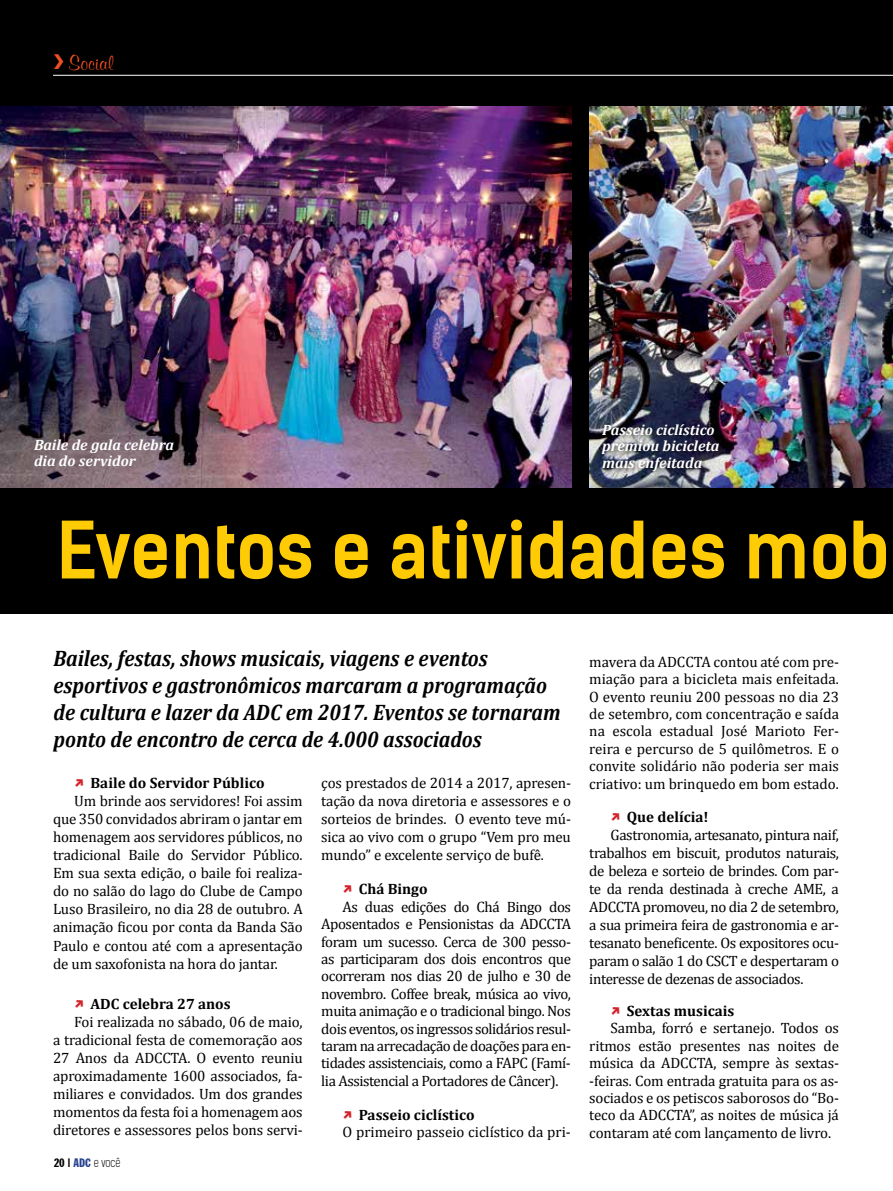
<style>
.page{position:relative;width:893px;height:1191px;background:#fff}
.page>*{position:absolute;margin:0;border:0;box-sizing:border-box;transform-origin:0 0}
.t1{font:700 75px "Kelson Sans";color:#ffcb05;scale:.95 1}
.t2{font:italic 700 22.5px/27px "Cambria";color:#000;scale:.9 1}
.t3{font:700 21px "Murray Hill BT";color:#f04e23}
.t4{font:15px/17.4px "Cambria";letter-spacing:-.01em;color:#000;text-align:justify}
.t5{font:15px "Cambria";letter-spacing:-.03em;color:#000}
.t6{font:italic 700 15px/16.5px "Cambria";color:#fff}
.t7{font:700 15px "Cambria";color:#000}
.t8{font:300 12px "Kelson Sans";color:#000;scale:.9 1}
.s1{font-family:"valeicones 5";font-weight:400;color:#d2232a}
.s2{font-family:"Franklin Gothic";font-weight:400;font-stretch:extra-condensed}
.s3{font-family:"Franklin Gothic";font-weight:400;font-stretch:extra-condensed;color:#25408f}
.s4{font-family:"valeicones 5";color:#d2232a}
.s5{font-weight:700}
</style>
<div class="page">
<div style="left:0;top:0;width:893px;height:614px;background:#000"></div>
<img style="left:589px;top:106px;width:304px;height:381px">
<img style="left:0;top:106px;width:571px;height:381px">
<hr style="left:53px;top:75px;width:840px;height:1px;background:#fff">
<div style="left:599px;top:421px;width:126px;height:56px;background:#000;opacity:.8"></div>
<h3 class="t3" style="left:69px;top:50px;width:46px">Social</h3>
<p class="t6" style="left:34px;top:436px;width:141px">Baile de gala celebra dia do servidor</p>
<p class="t6" style="left:602px;top:421px;width:119px">Passeio ciclístico premiou bicicleta mais enfeitada</p>
<h1 class="t1" style="left:57px;top:504px;width:878px">Eventos e atividades mob</h1>
<h2 class="t2" style="left:54px;top:644px;width:565px">Bailes, festas, shows musicais, viagens e eventos esportivos e gastronômicos marcaram a programação de cultura e lazer da ADC em 2017. Eventos se tornaram ponto de encontro de cerca de 4.000 associados</h2>
<p class="t7" style="left:74px;top:772px;width:192px"><span class="s1">m</span> Baile do Servidor Público</p>
<p class="t4" style="left:74px;top:792px;width:230px">Um brinde aos servidores! Foi assim</p>
<p class="t4" style="left:53px;top:810px;width:251px">que 350 convidados abriram o jantar em</p>
<p class="t4" style="left:53px;top:828px;width:251px">homenagem aos servidores públicos, no</p>
<p class="t4" style="left:53px;top:846px;width:251px">tradicional Baile do Servidor Público.</p>
<p class="t4" style="left:53px;top:864px;width:251px">Em sua sexta edição, o baile foi realiza-</p>
<p class="t4" style="left:53px;top:882px;width:251px">do no salão do lago do Clube de Campo</p>
<p class="t4" style="left:53px;top:900px;width:251px">Luso Brasileiro, no dia 28 de outubro. A</p>
<p class="t4" style="left:53px;top:918px;width:251px">animação ficou por conta da Banda São</p>
<p class="t4" style="left:53px;top:936px;width:251px">Paulo e contou até com a apresentação</p>
<p class="t4" style="left:53px;top:954px;width:226px">de um saxofonista na hora do jantar.</p>
<p class="t7" style="left:74px;top:993px;width:158px"><span class="s1">m</span> ADC celebra 27 anos</p>
<p class="t4" style="left:74px;top:1013px;width:230px">Foi realizada no sábado, 06 de maio,</p>
<p class="t4" style="left:53px;top:1031px;width:251px">a tradicional festa de comemoração aos</p>
<p class="t4" style="left:53px;top:1049px;width:251px">27 Anos da ADCCTA. O evento reuniu</p>
<p class="t4" style="left:53px;top:1067px;width:251px">aproximadamente 1600 associados, fa-</p>
<p class="t4" style="left:53px;top:1085px;width:251px">miliares e convidados. Um dos grandes</p>
<p class="t4" style="left:53px;top:1103px;width:251px">momentos da festa foi a homenagem aos</p>
<p class="t4" style="left:53px;top:1121px;width:251px">diretores e assessores pelos bons servi-</p>
<p class="t8" style="left:54px;top:1155px;width:75px"><span class="s2">20 |</span> <span class="s3">ADC</span> e você</p>
<p class="t4" style="left:321px;top:774px;width:251px;line-height:18px">ços prestados de 2014 a 2017, apresen&shy;tação da nova diretoria e assessores e o sorteios de brindes. O evento teve mú&shy;sica ao vivo com o grupo “Vem pro meu mundo” e excelente serviço de bufê.</p>
<p class="t7" style="left:343px;top:878px;width:86px"><span class="s1">m</span> Chá Bingo</p>
<p class="t5" style="left:343px;top:897px;width:230px">As duas edições do Chá Bingo dos</p>
<p class="t5" style="left:321px;top:915px;width:251px">Aposentados e Pensionistas da ADCCTA</p>
<p class="t5" style="left:321px;top:932px;width:251px">foram um sucesso. Cerca de 300 pesso-</p>
<p class="t5" style="left:321px;top:950px;width:251px">as participaram dos dois encontros que</p>
<p class="t5" style="left:321px;top:967px;width:251px">ocorreram nos dias 20 de julho e 30 de</p>
<p class="t5" style="left:321px;top:984px;width:251px">novembro. Coffee break, música ao vivo,</p>
<p class="t5" style="left:321px;top:1002px;width:251px">muita animação e o tradicional bingo. Nos</p>
<p class="t5" style="left:321px;top:1019px;width:251px">dois eventos, os ingressos solidários resul-</p>
<p class="t5" style="left:321px;top:1037px;width:251px">taram na arrecadação de doações para en-</p>
<p class="t5" style="left:321px;top:1054px;width:251px">tidades assistenciais, como a FAPC (Famí-</p>
<p class="t5" style="left:321px;top:1071px;width:239px">lia Assistencial a Portadores de Câncer).</p>
<p class="t4" style="left:343px;top:1105px;width:230px"><span class="s4">m</span> <span class="s5">Passeio ciclístico<br></span>O primeiro passeio ciclístico da pri-</p>
<p class="t4" style="left:589px;top:653px;width:251px">mavera da ADCCTA contou até com pre&shy;miação para a bicicleta mais enfeitada.<br>O evento reuniu 200 pessoas no dia 23 de setembro, com concentração e saída na escola estadual José Marioto Fer&shy;reira e percurso de 5 quilômetros. E o convite solidário não poderia ser mais criativo: um brinquedo em bom estado.</p>
<p class="t7" style="left:611px;top:806px;width:99px"><span class="s1">m</span> Que delícia!</p>
<p class="t4" style="left:611px;top:825px;width:230px">Gastronomia, artesanato, pintura naif,</p>
<p class="t4" style="left:589px;top:843px;width:251px">trabalhos em biscuit, produtos naturais,</p>
<p class="t4" style="left:589px;top:861px;width:251px">de beleza e sorteio de brindes. Com par-</p>
<p class="t4" style="left:589px;top:879px;width:251px">te da renda destinada à creche AME, a</p>
<p class="t4" style="left:589px;top:897px;width:251px">ADCCTA promoveu, no dia 2 de setembro,</p>
<p class="t4" style="left:589px;top:915px;width:251px">a sua primeira feira de gastronomia e ar-</p>
<p class="t4" style="left:589px;top:933px;width:251px">tesanato beneficente. Os expositores ocu-</p>
<p class="t4" style="left:589px;top:951px;width:251px">param o salão 1 do CSCT e despertaram o</p>
<p class="t4" style="left:589px;top:969px;width:216px">interesse de dezenas de associados.</p>
<p class="t7" style="left:611px;top:1000px;width:125px"><span class="s1">m</span> Sextas musicais</p>
<p class="t4" style="left:611px;top:1019px;width:230px">Samba, forró e sertanejo. Todos os</p>
<p class="t4" style="left:589px;top:1037px;width:251px">ritmos estão presentes nas noites de</p>
<p class="t4" style="left:589px;top:1054px;width:251px">música da ADCCTA, sempre às sextas-</p>
<p class="t4" style="left:589px;top:1071px;width:251px">-feiras. Com entrada gratuita para os as-</p>
<p class="t4" style="left:589px;top:1089px;width:251px">sociados e os petiscos saborosos do “Bo-</p>
<p class="t4" style="left:589px;top:1106px;width:251px">teco da ADCCTA”, as noites de música já</p>
<p class="t4" style="left:589px;top:1124px;width:243px">contaram até com lançamento de livro.</p>
</div>
